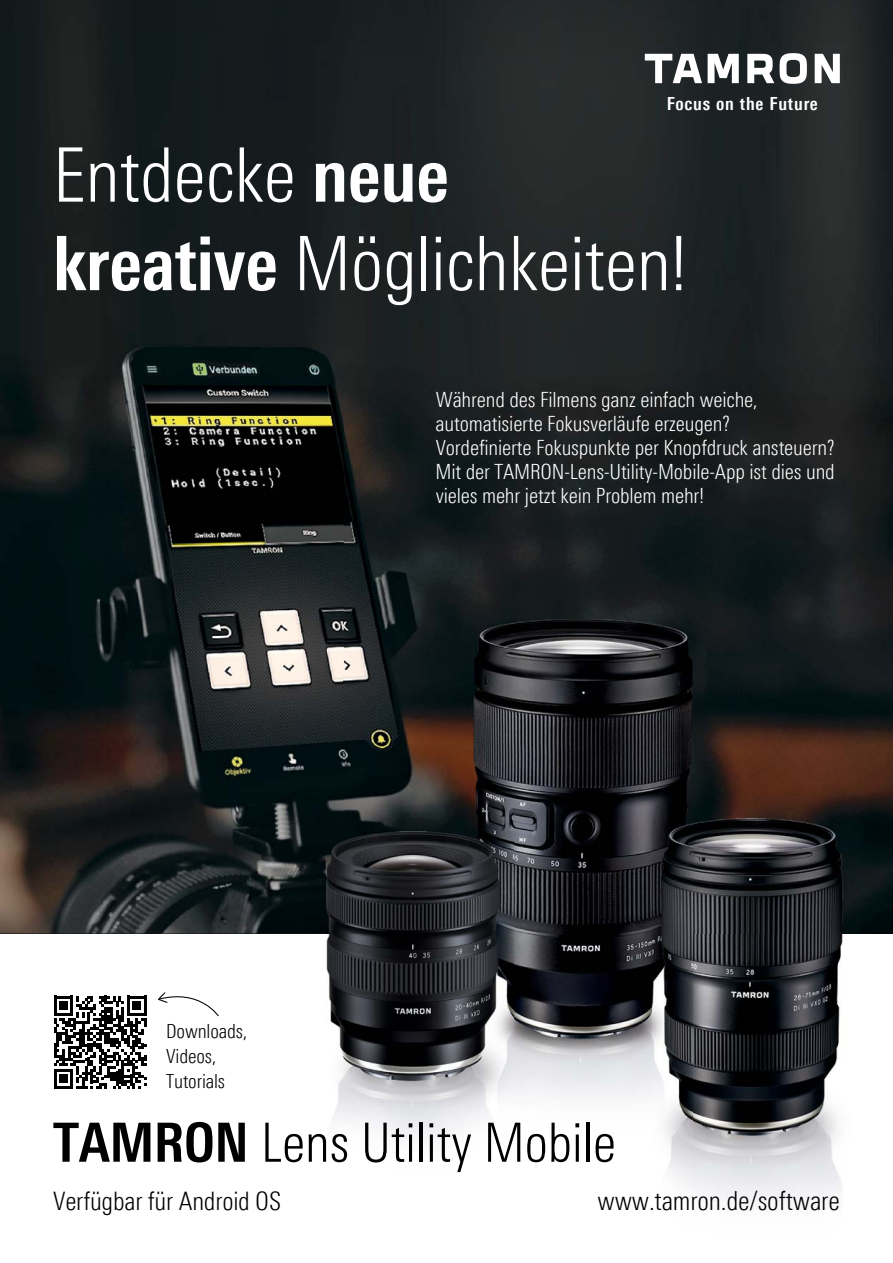
<style>
.page{position:relative;width:893px;height:1263px;background:#fff}
.page>*{position:absolute;margin:0;border:0;box-sizing:border-box;transform-origin:0 0}
.t1{font:300 75px/88.5px "Linotype Univers 320 Cn";letter-spacing:-.01em;color:#fff}
.t2{font:300 54px "Linotype Univers 320 Cn";letter-spacing:-.01em;color:#000}
.t3{font:300 26.4px "Linotype Univers 320 Cn";letter-spacing:-.005em;color:#000}
.t4{font:300 25.5px "Linotype Univers 320 Cn";letter-spacing:-.01em;color:#000}
.t5{font:300 21px/24px "Linotype Univers 320 Cn";letter-spacing:-.01em;color:#fff}
.t6{font:300 19.5px/25px "Linotype Univers 320 Cn";letter-spacing:-.01em;color:#000}
.t7{font:700 18.15px "Linotype Univers 620 Cn";letter-spacing:.045em;color:#fff}
.s1{font-family:"Linotype Univers 620 Cn";font-weight:700}
</style>
<div class="page">
<img style="left:0;top:0;width:701px;height:355px">
<img style="left:701px;top:0;width:192px;height:828px">
<img style="left:0;top:355px;width:344px;height:578px">
<img style="left:344px;top:355px;width:358px;height:315px">
<img style="left:344px;top:670px;width:129px;height:162px">
<img style="left:692px;top:670px;width:10px;height:149px">
<img style="left:850px;top:828px;width:43px;height:105px">
<svg style="left:815px;top:54px;width:25px;height:29px"></svg>
<svg style="left:708px;top:54px;width:31px;height:29px"></svg>
<svg style="left:645px;top:54px;width:57px;height:29px"></svg>
<svg style="left:780px;top:53px;width:27px;height:31px"></svg>
<svg style="left:747px;top:54px;width:27px;height:29px"></svg>
<svg style="left:54px;top:996px;width:93px;height:93px"></svg>
<img style="left:473px;top:619px;width:219px;height:479px">
<img style="left:326px;top:832px;width:188px;height:307px">
<img style="left:652px;top:819px;width:198px;height:380px">
<svg style="left:158px;top:992px;width:61px;height:25px"></svg>
<p class="t7" style="left:667px;top:93px;width:153px">Focus on the Future</p>
<h1 class="t1" style="left:53px;top:131px;width:636px">Entdecke <span class="s1">neue kreative</span> Möglichkeiten!</h1>
<p class="t5" style="left:436px;top:388px;width:401px">Während des Filmens ganz einfach weiche, automatisierte Fokusverläufe erzeugen?<br>Vordefinierte Fokuspunkte per Knopfdruck ansteuern?<br>Mit der TAMRON-Lens-Utility-Mobile-App ist dies und vieles mehr jetzt kein Problem mehr!</p>
<p class="t6" style="left:166px;top:1018px;width:83px">Downloads,<br>Videos,<br>Tutorials</p>
<h2 class="t2" style="left:53px;top:1112px;width:565px"><span class="s1">TAMRON</span> Lens Utility Mobile</h2>
<p class="t4" style="left:53px;top:1186px;width:230px">Verfügbar für Android OS</p>
<p class="t3" style="left:597px;top:1185px;width:244px">www.tamron.de/software</p>
</div>
